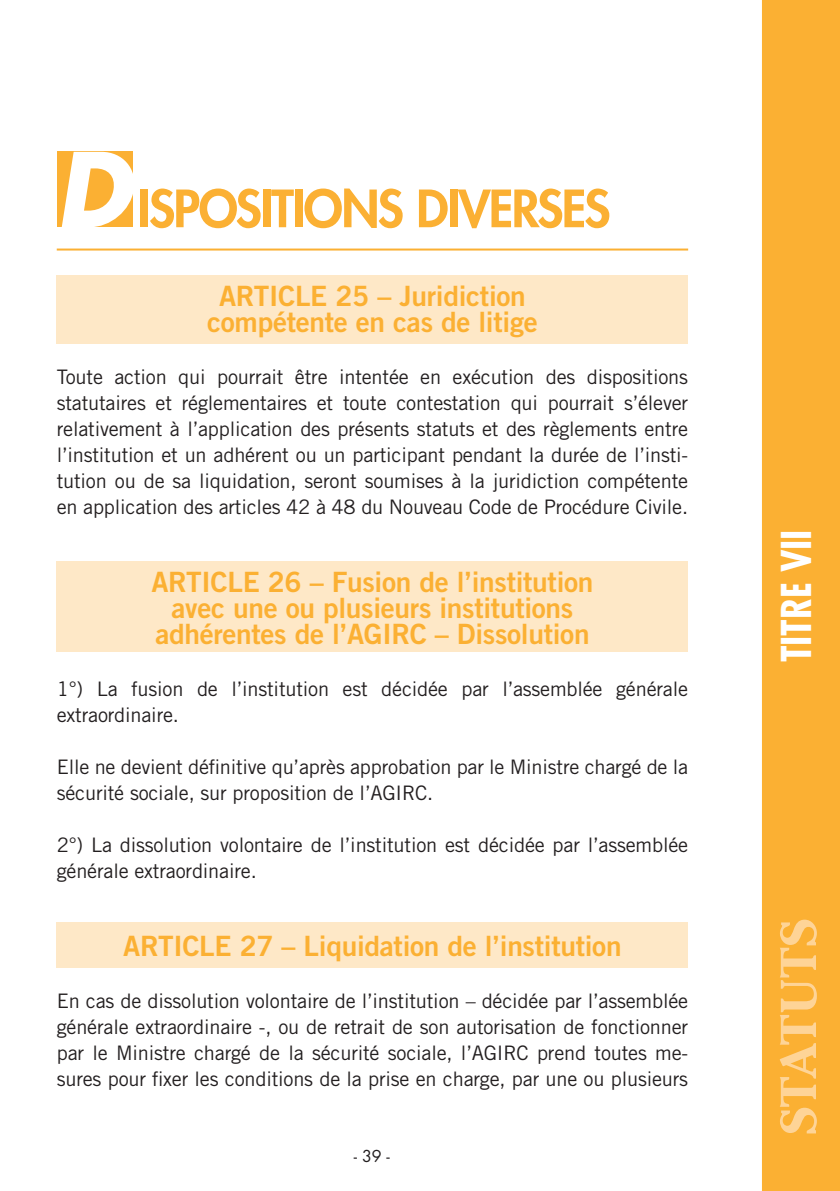
<style>
.page{position:relative;width:840px;height:1191px;background:#fff}
.page>*{position:absolute;margin:0;border:0;box-sizing:border-box;transform-origin:0 0}
.t1{font:800 50px "Futura";letter-spacing:-.03em;color:#fbb033}
.t2{font:700 50px "Cheltenham";letter-spacing:.005em;color:#fed497}
.t3{font:700 condensed 40px "Futura";color:#fff}
.t4{font:28px/26px "Trade Gothic LT Std Bd 2";letter-spacing:-.01em;color:#fbb033;text-align:center}
.t5{font:20px/26px "Trade Gothic LT Std";letter-spacing:-.01em;color:#231f20}
.t6{font:16px "Futura";color:#231f20}
.s1{font-weight:700;font-style:italic;font-size:100px;color:#fff}
</style>
<div class="page">
<div style="left:57px;top:275px;width:630px;height:68px;background:#fee8c7"></div>
<div style="left:57px;top:922px;width:630px;height:45px;background:#fee8c7"></div>
<div style="left:57px;top:561px;width:630px;height:91px;background:#fee8c7"></div>
<div style="left:762px;top:0;width:77px;height:1191px;background:#fbb033"></div>
<div style="left:57px;top:151px;width:75px;height:75px;background:#fbb033"></div>
<hr style="left:57px;top:248px;width:630px;height:2px;background:#fbb033">
<h1 class="t1" style="left:55px;top:177px;width:556px"><span class="s1">D</span>ISPOSITIONS DIVERSES</h1>
<h3 class="t4" style="left:207px;top:283px;width:332px">ARTICLE 25 – Juridiction compétente en cas de litige</h3>
<p class="t5" style="left:57px;top:364px;width:632px;text-align:justify">Toute action qui pourrait être intentée en exécution des dispositions statutaires et réglementaires et toute contestation qui pourrait s’élever relativement à l’application des présents statuts et des règlements entre l’institution et un adhérent ou un participant pendant la durée de l’insti&shy;tution ou de sa liquidation, seront soumises à la juridiction compétente en application des articles 42 à 48 du Nouveau Code de Procédure Civile.</p>
<h3 class="t4" style="left:151px;top:569px;width:443px">ARTICLE 26 – Fusion de l’institution avec une ou plusieurs institutions adhérentes de l’AGIRC – Dissolution</h3>
<p class="t5" style="left:57px;top:676px;width:632px">1°) La fusion de l’institution est décidée par l’assemblée générale extraordinaire.</p>
<p class="t5" style="left:57px;top:754px;width:632px">Elle ne devient définitive qu’après approbation par le Ministre chargé de la sécurité sociale, sur proposition de l’AGIRC.</p>
<p class="t5" style="left:57px;top:832px;width:632px">2°) La dissolution volontaire de l’institution est décidée par l’assemblée générale extraordinaire.</p>
<h3 class="t4" style="left:123px;top:933px;width:499px">ARTICLE 27 – Liquidation de l’institution</h3>
<p class="t5" style="left:57px;top:988px;width:632px;text-align:justify">En cas de dissolution volontaire de l’institution – décidée par l’assemblée générale extraordinaire -, ou de retrait de son autorisation de fonctionner par le Ministre chargé de la sécurité sociale, l’AGIRC prend toutes me&shy;sures pour fixer les conditions de la prise en charge, par une ou plusieurs</p>
<p class="t6" style="left:354px;top:1146px;width:37px">- 39 -</p>
<h2 class="t3" style="left:771px;top:662px;width:130px;rotate:-90deg">Titre ViI</h2>
<h1 class="t2" style="left:768px;top:1134px;width:215px;rotate:-90deg">Statuts</h1>
</div>
